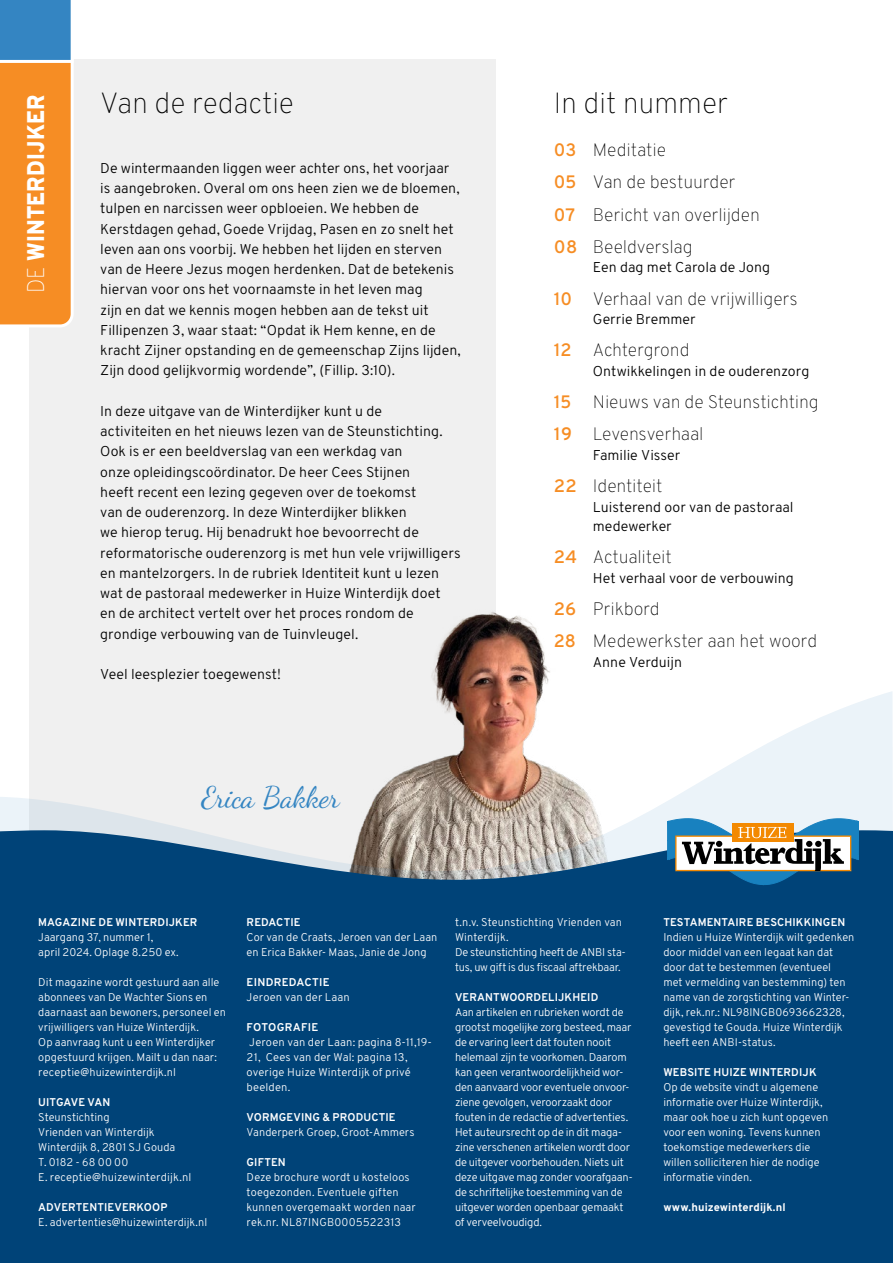
<style>
.page{position:relative;width:893px;height:1263px;background:#fff}
.page>*{position:absolute;margin:0;border:0;box-sizing:border-box;transform-origin:0 0}
.t1{font:29.7px "Dancing Script OT";letter-spacing:-.01em;color:#3485c2}
.t2{font:100 29.1px "Overpass";letter-spacing:-.015em;color:#000}
.t3{font:800 24.15px "Overpass";letter-spacing:.01em;color:#fff;scale:.9 1}
.t4{font:100 18px/32.2px "Overpass";letter-spacing:-.01em;color:#000}
.t5{font:300 14.25px/20.2px "Overpass";letter-spacing:.005em;color:#000}
.t6{font:300 11.25px/15px "Overpass";color:#fff}
.t7{font:700 11.25px "Overpass";letter-spacing:.01em;color:#fff}
.t8{font:800 11.25px "Overpass";letter-spacing:.005em;color:#fff}
.s1{font-weight:100}
.s2{font-weight:600;color:#f68d24}
</style>
<div class="page">
<div style="left:30px;top:60px;width:466px;height:1203px;background:#f0f0f0"></div>
<img style="left:431px;top:612px;width:119px;height:79px">
<svg style="left:0;top:691px;width:892px;height:139px"></svg>
<div style="left:0;top:883px;width:893px;height:380px;background:#004378"></div>
<svg style="left:0;top:0;width:75px;height:329px;background:#d4924d"></svg>
<svg style="left:0;top:830px;width:893px;height:56px;background:#5e7f99"></svg>
<svg style="left:667px;top:818px;width:192px;height:67px"></svg>
<img style="left:892px;top:692px;width:1px;height:161px">
<h3 class="t3" style="left:21px;top:293px;width:223px;rotate:-90deg"><span class="s1">DE</span> WINTERDIJKER</h3>
<h2 class="t2" style="left:554px;top:86px;width:176px">In dit nummer</h2>
<h2 class="t2" style="left:100px;top:86px;width:195px">Van de redactie</h2>
<h3 class="t4" style="left:554px;top:134px;width:208px"><span class="s2">03</span> Meditatie<br><span class="s2">05</span> Van de bestuurder<br><span class="s2">07</span> Bericht van overlijden<br><span class="s2">08</span> Beeldverslag</h3>
<p class="t5" style="left:593px;top:257px;width:179px">Een dag met Carola de Jong</p>
<h3 class="t4" style="left:554px;top:282px;width:245px"><span class="s2">10</span> Verhaal van de vrijwilligers</h3>
<p class="t5" style="left:593px;top:309px;width:104px">Gerrie Bremmer</p>
<h3 class="t4" style="left:554px;top:334px;width:137px"><span class="s2">12</span> Achtergrond</h3>
<p class="t5" style="left:593px;top:361px;width:218px">Ontwikkelingen in de ouderenzorg</p>
<h3 class="t4" style="left:554px;top:386px;width:267px"><span class="s2">15</span> Nieuws van de Steunstichting<br><span class="s2">19</span> Levensverhaal</h3>
<p class="t5" style="left:593px;top:445px;width:89px">Familie Visser</p>
<h3 class="t4" style="left:554px;top:470px;width:110px"><span class="s2">22</span> Identiteit</h3>
<p class="t5" style="left:593px;top:497px;width:202px;line-height:19.5px">Luisterend oor van de pastoraal medewerker</p>
<h3 class="t4" style="left:554px;top:541px;width:120px"><span class="s2">24</span> Actualiteit</h3>
<p class="t5" style="left:593px;top:568px;width:202px">Het verhaal voor de verbouwing</p>
<h3 class="t4" style="left:554px;top:593px;width:265px"><span class="s2">26</span> Prikbord<br><span class="s2">28</span> Medewerkster aan het woord</h3>
<p class="t5" style="left:593px;top:652px;width:91px">Anne Verduijn</p>
<p class="t5" style="left:100px;top:158px;width:362px">De wintermaanden liggen weer achter ons, het voorjaar is aangebroken. Overal om ons heen zien we de bloemen, tulpen en narcissen weer opbloeien. We hebben de Kerstdagen gehad, Goede Vrijdag, Pasen en zo snelt het leven aan ons voorbij. We hebben het lijden en sterven van de Heere Jezus mogen herdenken. Dat de betekenis hiervan voor ons het voornaamste in het leven mag<br>zijn en dat we kennis mogen hebben aan de tekst uit Fillipenzen 3, waar staat: “Opdat ik Hem kenne, en de kracht Zijner opstanding en de gemeenschap Zijns lijden, Zijn dood gelijkvormig wordende”, (Fillip. 3:10).</p>
<p class="t5" style="left:100px;top:401px;width:362px">In deze uitgave van de Winterdijker kunt u de<br>activiteiten en het nieuws lezen van de Steunstichting.<br>Ook is er een beeldverslag van een werkdag van<br>onze opleidingscoördinator. De heer Cees Stijnen<br>heeft recent een lezing gegeven over de toekomst<br>van de ouderenzorg. In deze Winterdijker blikken<br>we hierop terug. Hij benadrukt hoe bevoorrecht de reformatorische ouderenzorg is met hun vele vrijwilligers en mantelzorgers. In de rubriek Identiteit kunt u lezen wat de pastoraal medewerker in Huize Winterdijk doet<br>en de architect vertelt over het proces rondom de grondige verbouwing van de Tuinvleugel.</p>
<p class="t5" style="left:100px;top:664px;width:182px">Veel leesplezier toegewenst!</p>
<h1 class="t1" style="left:201px;top:780px;width:141px">Erica Bakker</h1>
<p class="t7" style="left:38px;top:915px;width:161px">MAGAZINE DE WINTERDIJKER</p>
<p class="t6" style="left:38px;top:929px;width:142px">Jaargang 37, nummer 1,<br>april 2024. Oplage 8.250 ex.</p>
<p class="t6" style="left:38px;top:974px;width:189px">Dit magazine wordt gestuurd aan alle abonnees van De Wachter Sions en daarnaast aan bewoners, personeel en vrijwilligers van Huize Winterdijk.<br>Op aanvraag kunt u een Winterdijker opgestuurd krijgen. Mailt u dan naar: receptie@huizewinterdijk.nl</p>
<p class="t7" style="left:38px;top:1095px;width:74px">UITGAVE VAN</p>
<p class="t6" style="left:38px;top:1109px;width:155px">Steunstichting<br>Vrienden van Winterdijk<br>Winterdijk 8, 2801 SJ Gouda<br>T. 0182 - 68 00 00<br>E. receptie@huizewinterdijk.nl</p>
<p class="t7" style="left:38px;top:1200px;width:131px">ADVERTENTIEVERKOOP</p>
<p class="t6" style="left:38px;top:1214px;width:170px">E. advertenties@huizewinterdijk.nl</p>
<p class="t7" style="left:247px;top:915px;width:55px">REDACTIE</p>
<p class="t6" style="left:247px;top:929px;width:192px">Cor van de Craats, Jeroen van der Laan en Erica Bakker- Maas, Janie de Jong</p>
<p class="t7" style="left:247px;top:975px;width:85px">EINDREDACTIE</p>
<p class="t6" style="left:247px;top:989px;width:105px">Jeroen van der Laan</p>
<p class="t7" style="left:247px;top:1020px;width:73px">FOTOGRAFIE</p>
<p class="t6" style="left:247px;top:1034px;width:187px">Jeroen van der Laan: pagina 8-11,19-<br>21, Cees van der Wal: pagina 13, overige Huize Winterdijk of privé beelden.</p>
<p class="t7" style="left:247px;top:1110px;width:151px">VORMGEVING &amp; PRODUCTIE</p>
<p class="t6" style="left:247px;top:1124px;width:169px">Vanderperk Groep, Groot-Ammers</p>
<p class="t7" style="left:247px;top:1155px;width:41px">GIFTEN</p>
<p class="t6" style="left:247px;top:1169px;width:171px">Deze brochure wordt u kosteloos toegezonden. Eventuele giften kunnen overgemaakt worden naar rek.nr. NL87INGB0005522313</p>
<p class="t6" style="left:455px;top:914px;width:173px">t.n.v. Steunstichting Vrienden van<br>Winterdijk.<br>De steunstichting heeft de ANBI sta&shy;tus, uw gift is dus fiscaal aftrekbaar.</p>
<p class="t7" style="left:455px;top:990px;width:145px">VERANTWOORDELIJKHEID</p>
<p class="t6" style="left:455px;top:1004px;width:179px">Aan artikelen en rubrieken wordt de grootst mogelijke zorg besteed, maar de ervaring leert dat fouten nooit helemaal zijn te voorkomen. Daarom kan geen verantwoordelijkheid wor&shy;den aanvaard voor eventuele onvoor&shy;ziene gevolgen, veroorzaakt door fouten in de redactie of advertenties.<br>Het auteursrecht op de in dit maga&shy;zine verschenen artikelen wordt door de uitgever voorbehouden. Niets uit deze uitgave mag zonder voorafgaan&shy;de schriftelijke toestemming van de uitgever worden openbaar gemaakt of verveelvoudigd.</p>
<p class="t7" style="left:663px;top:915px;width:183px">TESTAMENTAIRE BESCHIKKINGEN</p>
<p class="t6" style="left:663px;top:929px;width:193px">Indien u Huize Winterdijk wilt gedenken door middel van een legaat kan dat door dat te bestemmen (eventueel<br>met vermelding van bestemming) ten name van de zorgstichting van Winter&shy;dijk, rek.nr.: NL98INGB0693662328, gevestigd te Gouda. Huize Winterdijk heeft een ANBI-status.</p>
<p class="t7" style="left:663px;top:1065px;width:155px">WEBSITE HUIZE WINTERDIJK</p>
<p class="t6" style="left:663px;top:1079px;width:166px">Op de website vindt u algemene informatie over Huize Winterdijk, maar ook hoe u zich kunt opgeven voor een woning. Tevens kunnen toekomstige medewerkers die willen solliciteren hier de nodige informatie vinden.</p>
<p class="t8" style="left:663px;top:1200px;width:124px">www.huizewinterdijk.nl</p>
</div>
